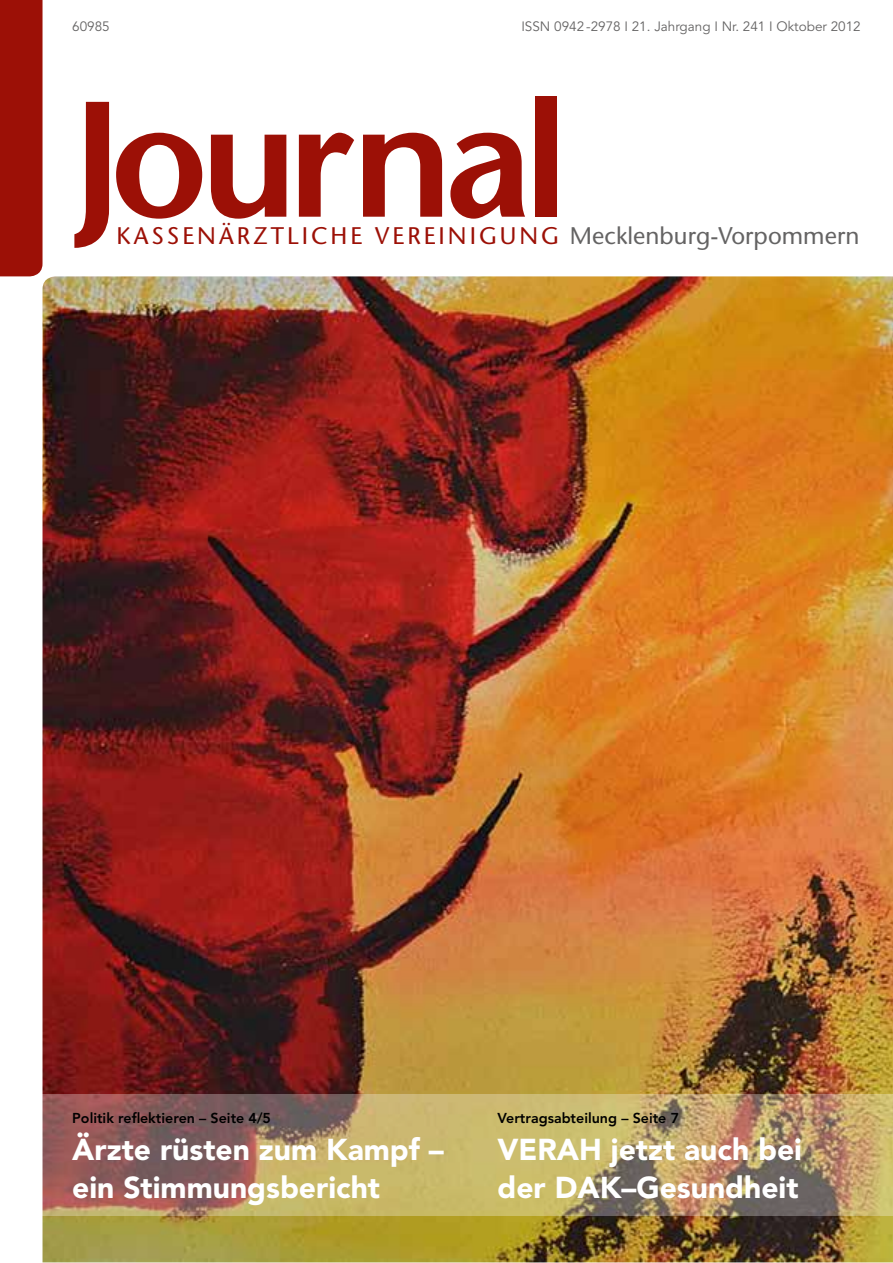
<style>
.page{position:relative;width:893px;height:1263px;background:#fff}
.page>*{position:absolute;margin:0;border:0;box-sizing:border-box;transform-origin:0 0}
.t1{font:600 164.1px "Stone Sans Std";letter-spacing:-.055em;color:#9c1006}
.t2{font:900 30px/37.3px "Avenir LT Std";color:#fff}
.t3{font:500 24px "Stone Sans Std";letter-spacing:.125em;color:#9c1006}
.t4{font:800 14.25px "Avenir LT Std";color:#000}
.t5{font:13.5px "Avenir LT Std";color:#646363}
.s1{color:#646363}
</style>
<div class="page">
<img style="left:43px;top:276px;width:850px;height:986px">
<div style="left:0;top:0;width:43px;height:276px;background:#9c1006"></div>
<img style="left:42px;top:1094px;width:851px;height:122px">
<p class="t5" style="left:72px;top:19px;width:39px">60985</p>
<p class="t5" style="left:521px;top:19px;width:341px">ISSN 0942 -2978 I 21. Jahrgang I Nr. 241 I Oktober 2012</p>
<h1 class="t1" style="left:72px;top:61px;width:497px">Journal</h1>
<p class="t3" style="left:117px;top:221px;width:744px">KASSENÄRZTLICHE VEREINIGUNG <span class="s1">MECKLENBURG-VORPOMMERN</span></p>
<p class="t4" style="left:72px;top:1109px;width:200px">Politik reflektieren – Seite 4/5</p>
<p class="t2" style="left:72px;top:1131px;width:373px">Ärzte rüsten zum Kampf – ein Stimmungsbericht</p>
<p class="t4" style="left:497px;top:1109px;width:183px">Vertragsabteilung – Seite 7</p>
<p class="t2" style="left:497px;top:1131px;width:306px">VERAH jetzt auch bei der DAK–Gesundheit</p>
</div>
